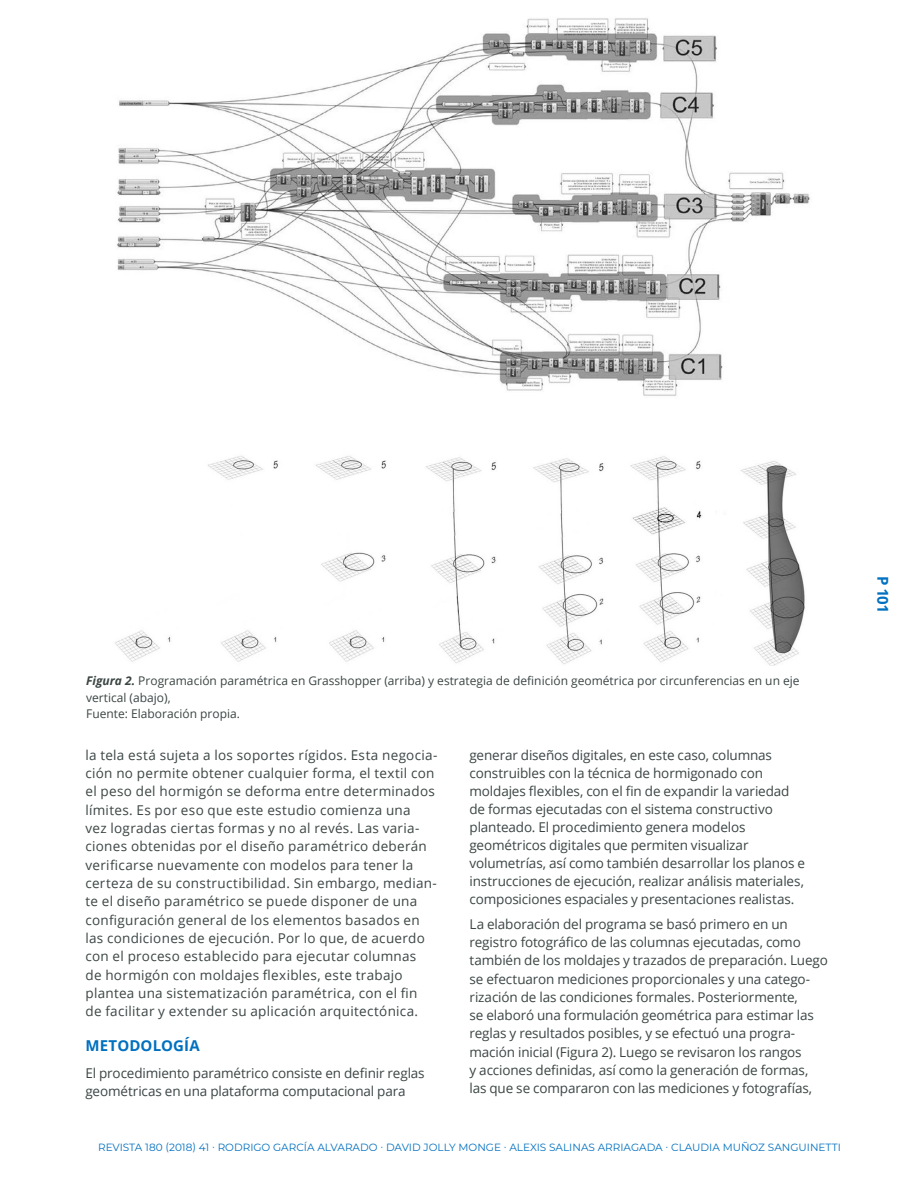
<style>
.page{position:relative;width:918px;height:1188px;background:#fff}
.page>*{position:absolute;margin:0;border:0;box-sizing:border-box;transform-origin:0 0}
.t1{font:700 15px "Open Sans";letter-spacing:.01em;color:#0070c0}
.t2{font:13.5px/18px "Open Sans";letter-spacing:-.005em;color:#3b4544}
.t3{font:13.5px/18.3px "Open Sans";letter-spacing:.02em;color:#3b4544}
.t4{font:12px/16.5px "Open Sans";color:#3b4544}
.t5{font:10.5px "Montserrat";color:#0070c0}
.s1{font-weight:700;font-style:italic}
</style>
<div class="page">
<img style="left:115px;top:456px;width:690px;height:210px">
<img style="left:117px;top:18px;width:693px;height:378px">
<p class="t4" style="left:86px;top:672px;width:715px"><span class="s1">Figura 2.</span> Programación paramétrica en Grasshopper (arriba) y estrategia de definición geométrica por circunferencias en un eje vertical (abajo),<br>Fuente: Elaboración propia.</p>
<p class="t2" style="left:470px;top:746px;width:337px">generar diseños digitales, en este caso, columnas construibles con la técnica de hormigonado con moldajes flexibles, con el fin de expandir la variedad de formas ejecutadas con el sistema constructivo planteado. El procedimiento genera modelos geométricos digitales que permiten visualizar volumetrías, así como también desarrollar los planos e instrucciones de ejecución, realizar análisis materiales, composiciones espaciales y presentaciones realistas.</p>
<p class="t2" style="left:470px;top:914px;width:360px">La elaboración del programa se basó primero en un registro fotográfico de las columnas ejecutadas, como también de los moldajes y trazados de preparación. Luego se efectuaron mediciones proporcionales y una catego&shy;rización de las condiciones formales. Posteriormente,<br>se elaboró una formulación geométrica para estimar las reglas y resultados posibles, y se efectuó una progra&shy;mación inicial (Figura 2). Luego se revisaron los rangos<br>y acciones definidas, así como la generación de formas, las que se compararon con las mediciones y fotografías,</p>
<p class="t3" style="left:86px;top:745px;width:353px">la tela está sujeta a los soportes rígidos. Esta negocia&shy;ción no permite obtener cualquier forma, el textil con el peso del hormigón se deforma entre determinados límites. Es por eso que este estudio comienza una<br>vez logradas ciertas formas y no al revés. Las varia&shy;ciones obtenidas por el diseño paramétrico deberán verificarse nuevamente con modelos para tener la certeza de su constructibilidad. Sin embargo, median&shy;te el diseño paramétrico se puede disponer de una configuración general de los elementos basados en las condiciones de ejecución. Por lo que, de acuerdo con el proceso establecido para ejecutar columnas<br>de hormigón con moldajes flexibles, este trabajo plantea una sistematización paramétrica, con el fin<br>de facilitar y extender su aplicación arquitectónica.</p>
<p class="t1" style="left:86px;top:1035px;width:116px">METODOLOGÍA</p>
<p class="t2" style="left:86px;top:1063px;width:341px">El procedimiento paramétrico consiste en definir reglas geométricas en una plataforma computacional para</p>
<p class="t5" style="left:98px;top:1140px;width:744px">REVISTA 180 (2018) 41 · RODRIGO GARCÍA ALVARADO · DAVID JOLLY MONGE · ALEXIS SALINAS ARRIAGADA · CLAUDIA MUÑOZ SANGUINETTI</p>
<p class="t1" style="left:894px;top:576px;width:38px;rotate:90deg">P 101</p>
</div>
